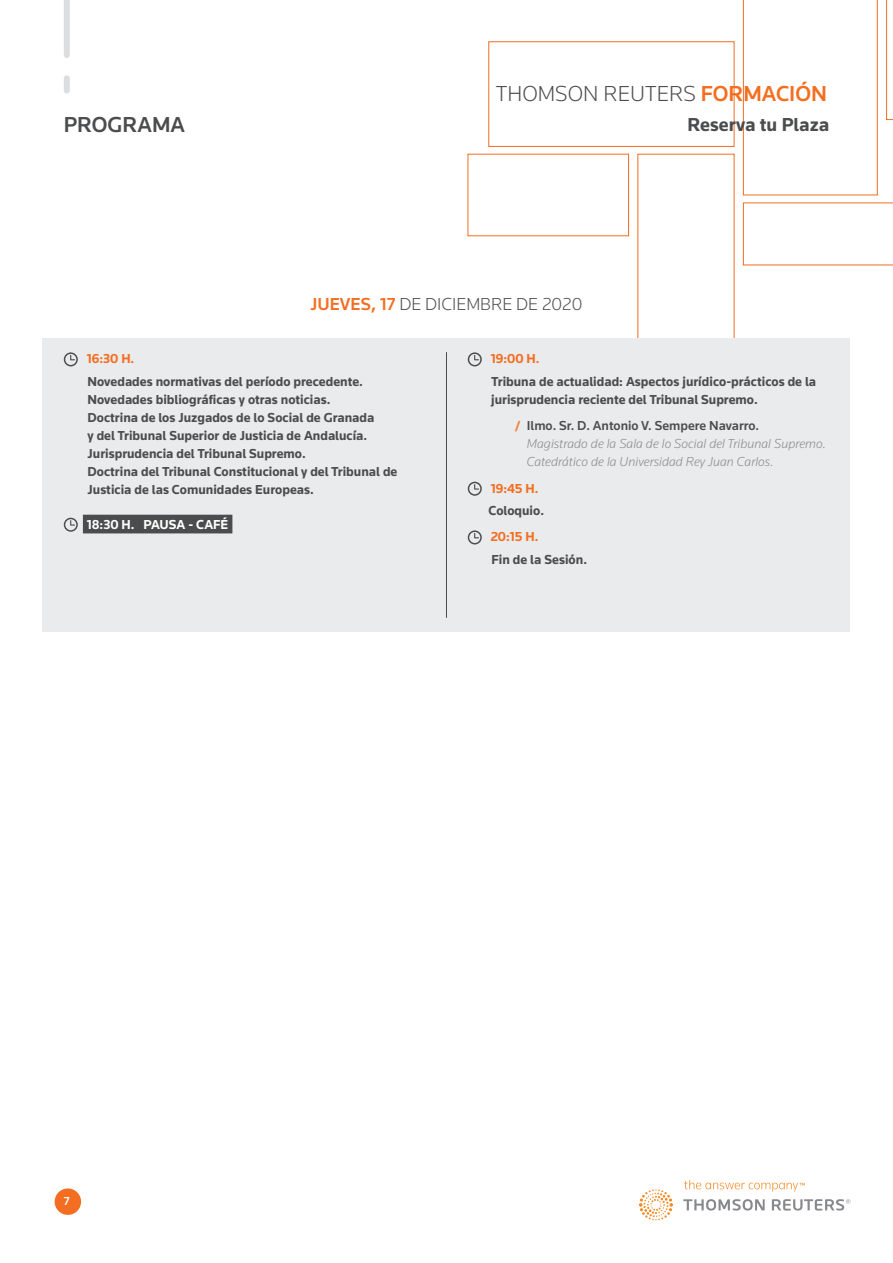
<style>
.page{position:relative;width:893px;height:1263px;background:#fff}
.page>*{position:absolute;margin:0;border:0;box-sizing:border-box;transform-origin:0 0}
.t1{font:300 22.5px "Knowledge";color:#4b4c4d}
.t2{font:500 22.5px "Knowledge";color:#4b4c4d}
.t3{font:700 19.5px "Knowledge";color:#4b4c4d}
.t4{font:300 18px "Knowledge";color:#4b4c4d}
.t5{font:700 13.5px/18px "Knowledge";color:#4b4c4d}
.t6{font:italic 300 13.5px/18px "Knowledge";color:#86888b}
.t7{font:700 13.5px "Knowledge";color:#f36e21}
.t8{font:700 13.5px "Knowledge";color:#fff}
.t9{font:500 12px "Knowledge";color:#fff}
.s1{font-weight:500;color:#f36e21}
.s2{font-weight:700;font-style:normal;color:#f4833b}
.s3{font-weight:500;font-style:normal;color:#4b4c4d}
</style>
<div class="page">
<div style="left:55px;top:1188px;width:26px;height:27px;background:#f36e21;border-radius:50%"></div>
<svg style="left:639px;top:1180px;width:211px;height:40px"></svg>
<div style="left:64px;top:78px;width:6px;height:13px;background:#dcdddf"></div>
<div style="left:64px;top:0;width:6px;height:55px;background:#dcdddf"></div>
<svg style="left:468px;top:0;width:425px;height:338px"></svg>
<div style="left:43px;top:338px;width:807px;height:293px;background:#eaebec"></div>
<div style="left:83px;top:515px;width:149px;height:18px;background:#4b4c4d"></div>
<svg style="left:64px;top:352px;width:14px;height:14px"></svg>
<svg style="left:64px;top:518px;width:14px;height:14px"></svg>
<svg style="left:468px;top:352px;width:14px;height:14px"></svg>
<svg style="left:468px;top:482px;width:14px;height:14px"></svg>
<svg style="left:468px;top:530px;width:14px;height:14px"></svg>
<hr style="left:446px;top:352px;width:1px;height:265px;background:#4b4c4d">
<h1 class="t1" style="left:496px;top:80px;width:333px">THOMSON REUTERS <span class="s1">FORMACIÓN</span></h1>
<h1 class="t2" style="left:64px;top:110px;width:123px">PROGRAMA</h1>
<h2 class="t3" style="left:687px;top:112px;width:143px">Reserva tu Plaza</h2>
<h3 class="t4" style="left:311px;top:292px;width:273px"><span class="s1">JUEVES, 17</span> DE DICIEMBRE DE 2020</h3>
<p class="t7" style="left:87px;top:351px;width:49px">16:30 H.</p>
<p class="t5" style="left:88px;top:372px;width:311px">Novedades normativas del período precedente.<br>Novedades bibliográficas y otras noticias.<br>Doctrina de los Juzgados de lo Social de Granada<br>y del Tribunal Superior de Justicia de Andalucía.<br>Jurisprudencia del Tribunal Supremo.<br>Doctrina del Tribunal Constitucional y del Tribunal de Justicia de las Comunidades Europeas.</p>
<p class="t8" style="left:87px;top:516px;width:143px">18:30 H. PAUSA - CAFÉ</p>
<p class="t7" style="left:491px;top:351px;width:50px">19:00 H.</p>
<p class="t5" style="left:491px;top:372px;width:327px">Tribuna de actualidad: Aspectos jurídico-prácticos de la jurisprudencia reciente del Tribunal Supremo.</p>
<p class="t6" style="left:527px;top:416px;width:301px;text-indent:-12px"><span class="s2">/</span> <span class="s3">Ilmo. Sr. D. Antonio V. Sempere Navarro.<br></span>Magistrado de la Sala de lo Social del Tribunal Supremo.<br>Catedrático de la Universidad Rey Juan Carlos.</p>
<p class="t7" style="left:491px;top:480px;width:49px">19:45 H.</p>
<p class="t5" style="left:489px;top:501px;width:57px">Coloquio.</p>
<p class="t7" style="left:491px;top:529px;width:49px">20:15 H.</p>
<p class="t5" style="left:491px;top:550px;width:97px">Fin de la Sesión.</p>
<p class="t9" style="left:64px;top:1193px;width:7px">7</p>
</div>
